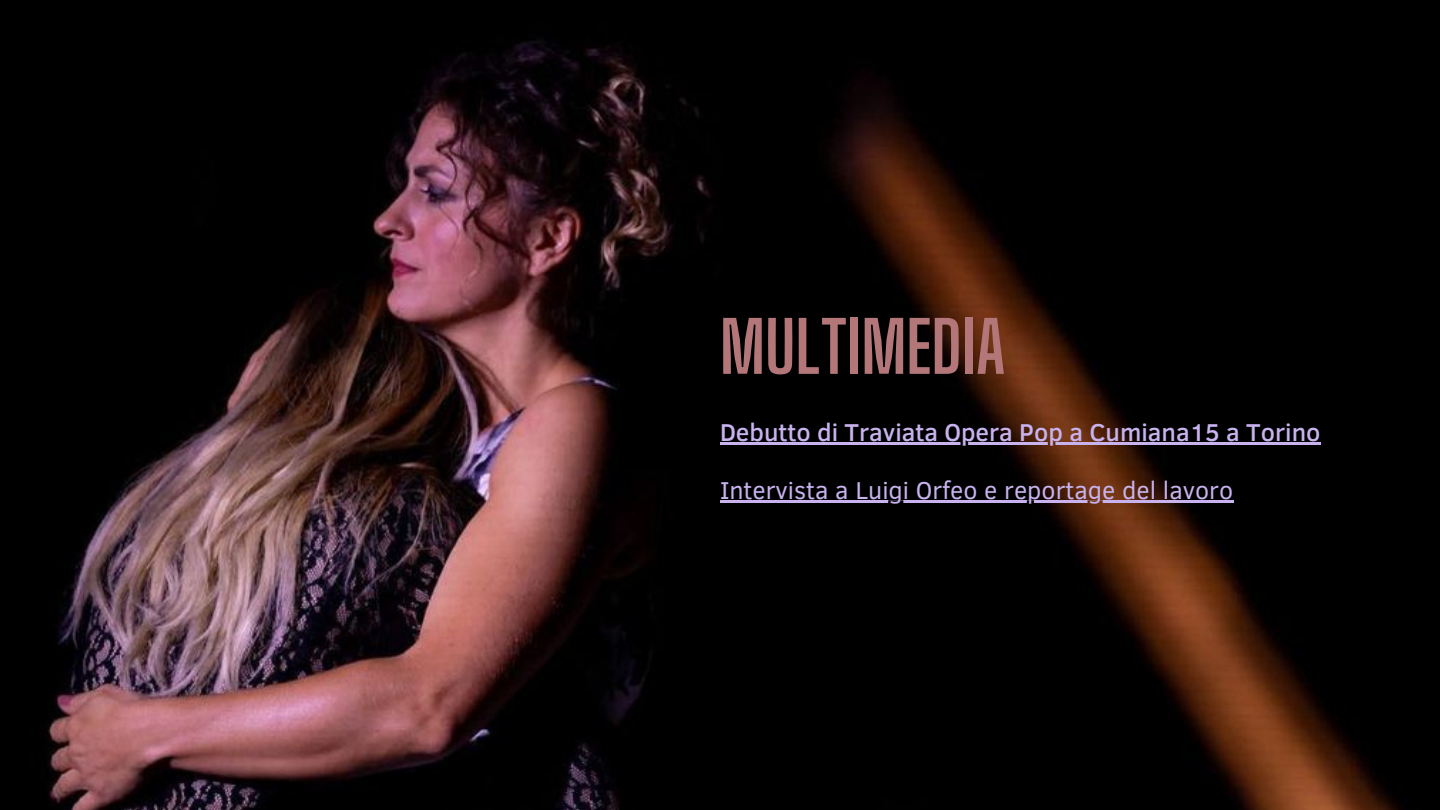
<style>
.page{position:relative;width:1440px;height:810px;background:#fff}
.page>*{position:absolute;margin:0;border:0;box-sizing:border-box;transform-origin:0 0}
.t1{font:700 70px "Big Shoulders Display";color:#b3777a}
.t2{font:500 25px "Clear Sans";color:#c8b3ef}
.t3{font:25px "Clear Sans";color:#c8b3ef}
</style>
<div class="page">
<img style="left:0;top:0;width:1440px;height:810px">
<hr style="left:720px;top:442px;width:601px;height:3px;background:#c8b3ef">
<hr style="left:720px;top:501px;width:513px;height:2px;background:#c8b3ef">
<p class="t1" style="left:720px;top:305px;width:287px">MULTIMEDIA</p>
<h1 class="t2" style="left:720px;top:414px;width:602px">Debutto di Traviata Opera Pop a Cumiana15 a Torino</h1>
<h2 class="t3" style="left:720px;top:472px;width:515px">Intervista a Luigi Orfeo e reportage del lavoro</h2>
</div>
